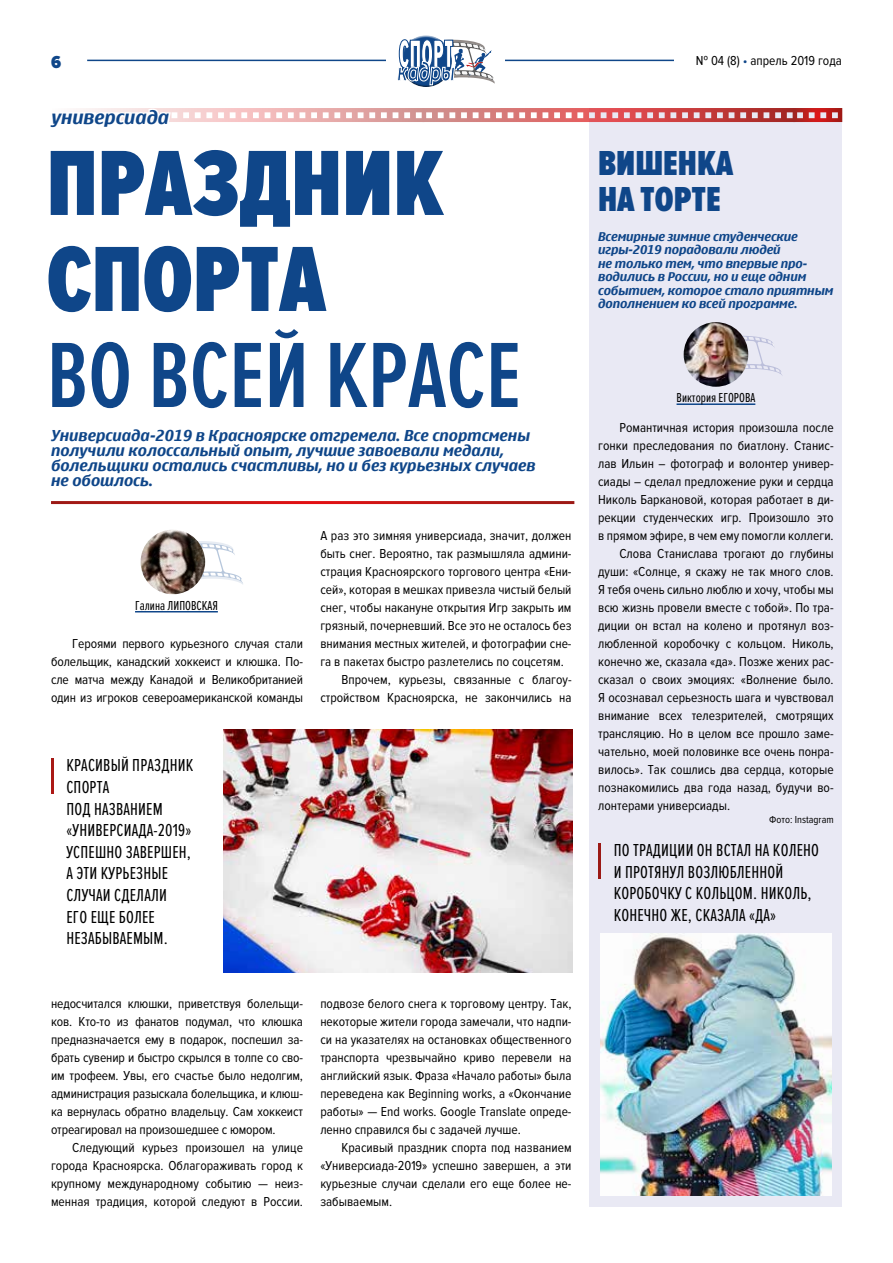
<style>
.page{position:relative;width:893px;height:1263px;background:#fff}
.page>*{position:absolute;margin:0;border:0;box-sizing:border-box;transform-origin:0 0}
.t1{font:900 96px/96px "Proxima Nova Ex Cn";color:#0f4689}
.t2{font:600 96px "Proxima Nova Ex Cn";color:#0f4689}
.t3{font:50.4px "Proxima Nova Ex Cn";color:#fff}
.t4{font:900 36px/36px "Proxima Nova Ex Cn";color:#0f4689}
.t5{font:18px/21.6px "Proxima Nova Ex Cn";letter-spacing:.01em;color:#000}
.t6{font:700 18px "Nokia Sans S60";color:#0f4689}
.t7{font:900 18px "Proxima Nova Cond";color:#0f4689}
.t8{font:700 15px/15px "Nokia Sans S60";color:#0f4689}
.t9{font:13.5px/18px "Proxima Nova Cond";color:#000;text-align:justify}
.t10{font:13.5px "Proxima Nova Ex Cn";color:#000}
.t11{font:700 12px/13.5px "Nokia Sans S60";letter-spacing:-.01em;color:#0f4689}
.t12{font:10.5px "Proxima Nova Cond";color:#000}
.s1{color:#0f4689}
</style>
<div class="page">
<hr style="left:87px;top:60px;width:587px;height:1px;background:#0f4689">
<div style="left:387px;top:24px;width:118px;height:65px;background:#fff"></div>
<div style="left:397px;top:35px;width:56px;height:25px;background:#fff;opacity:.75"></div>
<svg style="left:397px;top:39px;width:98px;height:48px"></svg>
<svg style="left:196px;top:541px;width:47px;height:44px"></svg>
<hr style="left:135px;top:611px;width:83px;height:1px;background:#0f4689">
<img style="left:141px;top:530px;width:64px;height:64px;border-radius:32px">
<div style="left:590px;top:108px;width:252px;height:1098px;background:#e9e9f4"></div>
<svg style="left:741px;top:334px;width:41px;height:41px"></svg>
<hr style="left:676px;top:403px;width:79px;height:2px;background:#0f4689">
<img style="left:684px;top:322px;width:64px;height:65px;border-radius:32px">
<svg style="left:80px;top:108px;width:762px;height:26px"></svg>
<img style="left:600px;top:934px;width:232px;height:261px">
<img style="left:223px;top:729px;width:350px;height:243px">
<h3 class="t7" style="left:51px;top:52px;width:12px">6</h3>
<p class="t9" style="left:696px;top:52px;width:148px">№ 04 (8) <span class="s1">•</span> апрель 2019 года</p>
<h3 class="t6" style="left:51px;top:106px;width:119px">универсиада</h3>
<h1 class="t1" style="left:47px;top:139px;width:398px">ПРАЗДНИК<br>СПОРТА</h1>
<h1 class="t2" style="left:47px;top:322px;width:476px">ВО ВСЕЙ КРАСЕ</h1>
<p class="t8" style="left:51px;top:428px;width:486px">Универсиада-2019 в Красноярске отгремела. Все спортсмены получили колоссальный опыт, лучшие завоевали медали, болельщики остались счастливы, но и без курьезных случаев не обошлось.</p>
<p class="t10" style="left:135px;top:598px;width:84px">Галина ЛИПОВСКАЯ</p>
<p class="t9" style="left:51px;top:635px;width:254px;text-indent:21px">Героями первого курьезного случая стали болельщик, канадский хоккеист и клюшка. По&shy;сле матча между Канадой и Великобританией один из игроков североамериканской команды</p>
<p class="t9" style="left:320px;top:527px;width:253px">А раз это зимняя универсиада, значит, должен</p>
<p class="t9" style="left:320px;top:545px;width:253px">быть снег. Вероятно, так размышляла админи-</p>
<p class="t9" style="left:320px;top:563px;width:253px">страция Красноярского торгового центра «Ени-</p>
<p class="t9" style="left:320px;top:581px;width:253px">сей», которая в мешках привезла чистый белый</p>
<p class="t9" style="left:320px;top:599px;width:253px">снег, чтобы накануне открытия Игр закрыть им</p>
<p class="t9" style="left:320px;top:617px;width:253px">грязный, почерневший. Все это не осталось без</p>
<p class="t9" style="left:320px;top:635px;width:253px">внимания местных жителей, и фотографии сне-</p>
<p class="t9" style="left:320px;top:653px;width:245px">га в пакетах быстро разлетелись по соцсетям.</p>
<p class="t9" style="left:342px;top:671px;width:231px">Впрочем, курьезы, связанные с благоу-</p>
<p class="t9" style="left:320px;top:689px;width:253px">стройством Красноярска, не закончились на</p>
<h2 class="t3" style="left:48px;top:748px;width:10px">|</h2>
<h3 class="t5" style="left:66px;top:755px;width:128px">КРАСИВЫЙ ПРАЗДНИК<br>СПОРТА<br>ПОД НАЗВАНИЕМ «УНИВЕРСИАДА-2019»<br>УСПЕШНО ЗАВЕРШЕН,<br>А ЭТИ КУРЬЕЗНЫЕ<br>СЛУЧАИ СДЕЛАЛИ<br>ЕГО ЕЩЕ БОЛЕЕ<br>НЕЗАБЫВАЕМЫМ.</h3>
<p class="t9" style="left:51px;top:995px;width:254px">недосчитался клюшки, приветствуя болельщи&shy;ков. Кто-то из фанатов подумал, что клюшка предназначается ему в подарок, поспешил за&shy;брать сувенир и быстро скрылся в толпе со сво&shy;им трофеем. Увы, его счастье было недолгим, администрация разыскала болельщика, и клюш&shy;ка вернулась обратно владельцу. Сам хоккеист отреагировал на произошедшее с юмором.</p>
<p class="t9" style="left:51px;top:1139px;width:254px;text-indent:21px">Следующий курьез произошел на улице города Красноярска. Облагораживать город к крупному международному событию — неиз&shy;менная традиция, которой следуют в России.</p>
<p class="t9" style="left:320px;top:995px;width:253px">подвозе белого снега к торговому центру. Так, некоторые жители города замечали, что надпи&shy;си на указателях на остановках общественного транспорта чрезвычайно криво перевели на английский язык. Фраза «Начало работы» была переведена как Beginning works, а «Окончание работы» — End works. Google Translate опреде&shy;ленно справился бы с задачей лучше.</p>
<p class="t9" style="left:320px;top:1139px;width:253px;text-indent:21px">Красивый праздник спорта под названием «Универсиада-2019» успешно завершен, а эти курьезные случаи сделали его еще более не&shy;забываемым.</p>
<h3 class="t4" style="left:598px;top:146px;width:137px">ВИШЕНКА<br>НА ТОРТЕ</h3>
<p class="t11" style="left:598px;top:230px;width:237px">Всемирные зимние студенческие игры‑2019 порадовали людей<br>не только тем, что впервые про‑ водились в России, но и еще одним событием, которое стало приятным дополнением ко всей программе.</p>
<p class="t10" style="left:676px;top:390px;width:80px">Виктория ЕГОРОВА</p>
<p class="t9" style="left:619px;top:419px;width:216px">Романтичная история произошла после</p>
<p class="t9" style="left:598px;top:437px;width:237px">гонки преследования по биатлону. Станис-</p>
<p class="t9" style="left:598px;top:455px;width:237px">лав Ильин – фотограф и волонтер универ-</p>
<p class="t9" style="left:598px;top:473px;width:237px">сиады – сделал предложение руки и сердца</p>
<p class="t9" style="left:598px;top:491px;width:237px">Николь Баркановой, которая работает в ди-</p>
<p class="t9" style="left:598px;top:509px;width:237px">рекции студенческих игр. Произошло это</p>
<p class="t9" style="left:598px;top:527px;width:237px">в прямом эфире, в чем ему помогли коллеги.</p>
<p class="t9" style="left:619px;top:545px;width:216px">Слова Станислава трогают до глубины</p>
<p class="t9" style="left:598px;top:563px;width:237px">души: «Солнце, я скажу не так много слов.</p>
<p class="t9" style="left:598px;top:581px;width:237px">Я тебя очень сильно люблю и хочу, чтобы мы</p>
<p class="t9" style="left:598px;top:599px;width:237px">всю жизнь провели вместе с тобой». По тра-</p>
<p class="t9" style="left:598px;top:617px;width:237px">диции он встал на колено и протянул воз-</p>
<p class="t9" style="left:598px;top:635px;width:237px">любленной коробочку с кольцом. Николь,</p>
<p class="t9" style="left:598px;top:653px;width:237px">конечно же, сказала «да». Позже жених рас-</p>
<p class="t9" style="left:598px;top:671px;width:237px">сказал о своих эмоциях: «Волнение было.</p>
<p class="t9" style="left:598px;top:689px;width:237px">Я осознавал серьезность шага и чувствовал</p>
<p class="t9" style="left:598px;top:707px;width:237px">внимание всех телезрителей, смотрящих</p>
<p class="t9" style="left:598px;top:725px;width:237px">трансляцию. Но в целом все прошло заме-</p>
<p class="t9" style="left:598px;top:743px;width:237px">чательно, моей половинке все очень понра-</p>
<p class="t9" style="left:598px;top:761px;width:237px">вилось». Так сошлись два сердца, которые</p>
<p class="t9" style="left:598px;top:779px;width:237px">познакомились два года назад, будучи во-</p>
<p class="t9" style="left:598px;top:797px;width:133px">лонтерами универсиады.</p>
<p class="t12" style="left:769px;top:813px;width:66px">Фото: Instagram</p>
<h2 class="t3" style="left:595px;top:833px;width:10px">|</h2>
<h3 class="t5" style="left:614px;top:840px;width:207px">ПО ТРАДИЦИИ ОН ВСТАЛ НА КОЛЕНО<br>И ПРОТЯНУЛ ВОЗЛЮБЛЕННОЙ<br>КОРОБОЧКУ С КОЛЬЦОМ. НИКОЛЬ,<br>КОНЕЧНО ЖЕ, СКАЗАЛА «ДА»</h3>
</div>
